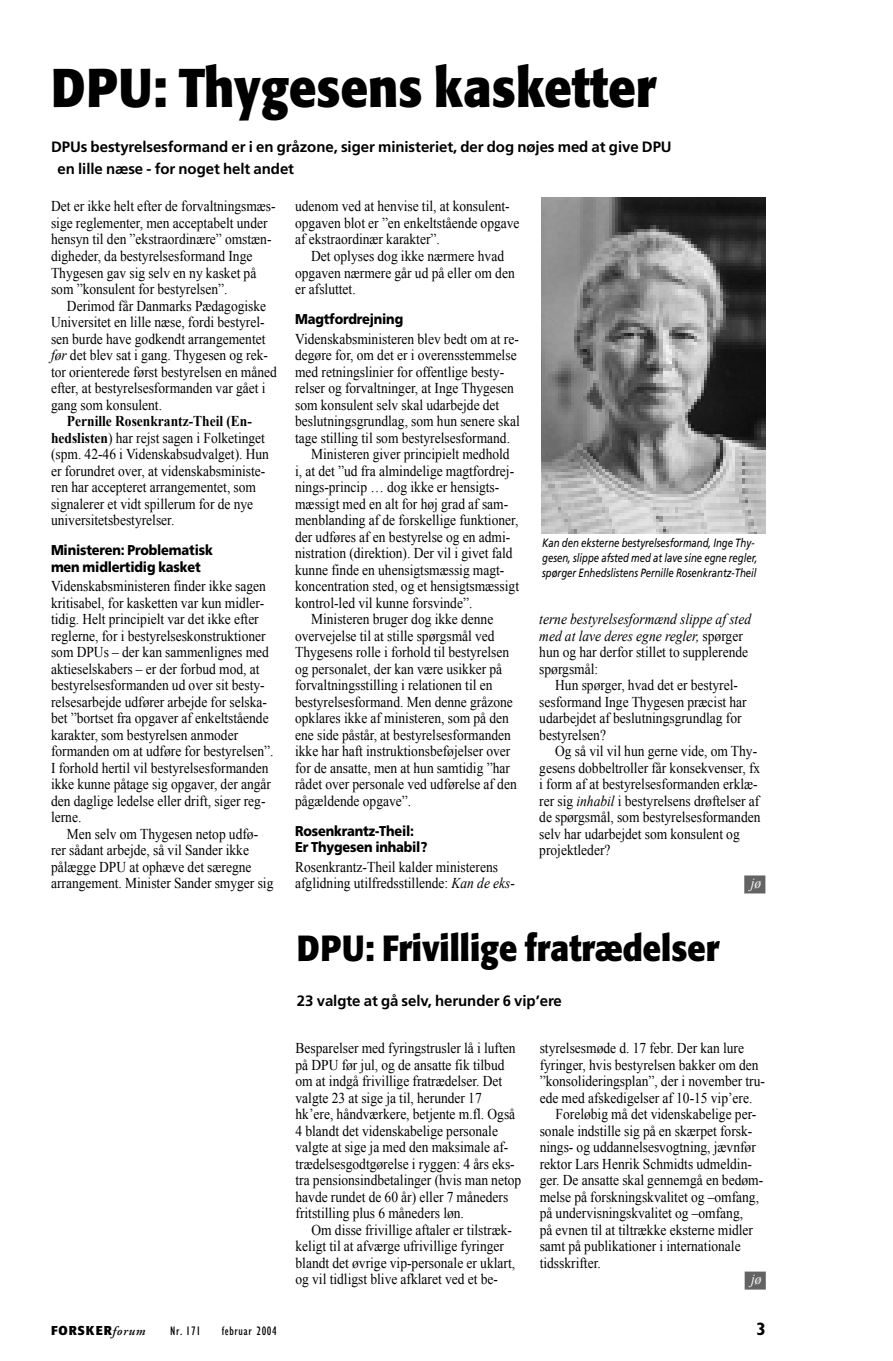
<style>
.page{position:relative;width:893px;height:1361px;background:#fff}
.page>*{position:absolute;margin:0;border:0;box-sizing:border-box;transform-origin:0 0}
.t1{font:700 54px "Formata";color:#000;scale:.9 1}
.t2{font:700 36px "Formata";color:#000;scale:.9 1}
.t3{font:700 condensed 18px "Gill Sans";color:#000}
.t4{font:15px/16.5px "Times New Roman";color:#000;scale:.9 1}
.t5{font:700 15px/22.5px "Frutiger";letter-spacing:-.005em;color:#000}
.t6{font:italic 15px/16.5px "Times New Roman";color:#000;scale:.9 1}
.t7{font:italic 15px "Times New Roman";color:#fff;scale:.9 1}
.t8{font:900 14.25px/16.5px "Frutiger";letter-spacing:-.015em;color:#000;scale:.9 1}
.t9{font:condensed 12.75px "Gill Sans";letter-spacing:.05em;color:#000}
.t10{font:700 12.75px "Formata";letter-spacing:.07em;color:#000}
.t11{font:italic 12px/15px "Frutiger";color:#000;scale:.8 1}
.s1{font-style:italic}
.s2{font-weight:700}
.s3{font-style:normal}
.s4{font-family:"Adobe Garamond Pro";font-weight:600;font-style:italic}
</style>
<div class="page">
<div style="left:744px;top:875px;width:21px;height:18px;background:#636363"></div>
<div style="left:745px;top:1271px;width:21px;height:18px;background:#636363"></div>
<img style="left:542px;top:198px;width:223px;height:335px">
<h1 class="t1" style="left:51px;top:54px;width:674px">DPU: Thygesens kasketter</h1>
<p class="t5" style="left:58px;top:135px;width:616px;text-indent:-7px">DPUs bestyrelsesformand er i en gråzone, siger ministeriet, der dog nøjes med at give DPU en lille næse - for noget helt andet</p>
<p class="t4" style="left:51px;top:198px;width:251px">Det er ikke helt efter de forvaltningsmæs&shy;sige reglementer, men acceptabelt under hensyn til den ”ekstraordinære” omstæn&shy;digheder, da bestyrelsesformand Inge Thygesen gav sig selv en ny kasket på som ”konsulent for bestyrelsen”.</p>
<p class="t4" style="left:51px;top:297px;width:253px;text-indent:16px">Derimod får Danmarks Pædagogiske Universitet en lille næse, fordi bestyrel&shy;sen burde have godkendt arrangementet <span class="s1">før</span> det blev sat i gang. Thygesen og rek&shy;tor orienterede først bestyrelsen en måned efter, at bestyrelsesformanden var gået i gang som konsulent.</p>
<p class="t4" style="left:51px;top:412px;width:244px;text-indent:16px"><span class="s2">Pernille Rosenkrantz-Theil (En&shy;hedslisten</span>) har rejst sagen i Folketinget (spm. 42-46 i Videnskabsudvalget). Hun er forundret over, at videnskabsministe&shy;ren har accepteret arrangementet, som signalerer et vidt spillerum for de nye universitetsbestyrelser.</p>
<p class="t8" style="left:51px;top:541px;width:181px">Ministeren: Problematisk men midlertidig kasket</p>
<p class="t4" style="left:51px;top:577px;width:249px">Videnskabsministeren finder ikke sagen kritisabel, for kasketten var kun midler&shy;tidig. Helt principielt var det ikke efter reglerne, for i bestyrelseskonstruktioner som DPUs – der kan sammenlignes med aktieselskabers – er der forbud mod, at bestyrelsesformanden ud over sit besty&shy;relsesarbejde udfører arbejde for selska&shy;bet ”bortset fra opgaver af enkeltstående karakter, som bestyrelsen anmoder formanden om at udføre for bestyrelsen”.<br>I forhold hertil vil bestyrelsesformanden ikke kunne påtage sig opgaver, der angår den daglige ledelse eller drift, siger reg&shy;lerne.</p>
<p class="t4" style="left:51px;top:825px;width:249px;text-indent:16px">Men selv om Thygesen netop udfø&shy;rer sådant arbejde, så vil Sander ikke pålægge DPU at ophæve det særegne arrangement. Minister Sander smyger sig</p>
<p class="t4" style="left:295px;top:198px;width:251px">udenom ved at henvise til, at konsulent&shy;opgaven blot er ”en enkeltstående opgave af ekstraordinær karakter”.</p>
<p class="t4" style="left:295px;top:247px;width:245px;text-indent:16px">Det oplyses dog ikke nærmere hvad opgaven nærmere går ud på eller om den er afsluttet.</p>
<p class="t8" style="left:295px;top:310px;width:122px">Magtfordrejning</p>
<p class="t4" style="left:295px;top:330px;width:250px">Videnskabsministeren blev bedt om at re-</p>
<p class="t4" style="left:295px;top:346px;width:248px">degøre for, om det er i overensstemmelse</p>
<p class="t4" style="left:295px;top:363px;width:234px">med retningslinier for offentlige besty-</p>
<p class="t4" style="left:295px;top:379px;width:245px">relser og forvaltninger, at Inge Thygesen</p>
<p class="t4" style="left:295px;top:396px;width:228px">som konsulent selv skal udarbejde det</p>
<p class="t4" style="left:295px;top:412px;width:251px">beslutningsgrundlag, som hun senere skal</p>
<p class="t4" style="left:295px;top:429px;width:240px">tage stilling til som bestyrelsesformand.</p>
<p class="t4" style="left:311px;top:445px;width:222px">Ministeren giver principielt medhold</p>
<p class="t4" style="left:295px;top:462px;width:245px">i, at det ”ud fra almindelige magtfordrej-</p>
<p class="t4" style="left:295px;top:478px;width:228px">nings-princip … dog ikke er hensigts-</p>
<p class="t4" style="left:295px;top:495px;width:238px">mæssigt med en alt for høj grad af sam-</p>
<p class="t4" style="left:295px;top:511px;width:250px">menblanding af de forskellige funktioner,</p>
<p class="t4" style="left:295px;top:528px;width:241px">der udføres af en bestyrelse og en admi-</p>
<p class="t4" style="left:295px;top:544px;width:243px">nistration (direktion). Der vil i givet fald</p>
<p class="t4" style="left:295px;top:561px;width:234px">kunne finde en uhensigtsmæssig magt-</p>
<p class="t4" style="left:295px;top:577px;width:250px">koncentration sted, og et hensigtsmæssigt</p>
<p class="t4" style="left:295px;top:594px;width:198px">kontrol-led vil kunne forsvinde”.</p>
<p class="t4" style="left:311px;top:610px;width:204px">Ministeren bruger dog ikke denne</p>
<p class="t4" style="left:295px;top:627px;width:223px">overvejelse til at stille spørgsmål ved</p>
<p class="t4" style="left:295px;top:643px;width:239px">Thygesens rolle i forhold til bestyrelsen</p>
<p class="t4" style="left:295px;top:660px;width:232px">og personalet, der kan være usikker på</p>
<p class="t4" style="left:295px;top:676px;width:221px">forvaltningsstilling i relationen til en</p>
<p class="t4" style="left:295px;top:693px;width:243px">bestyrelsesformand. Men denne gråzone</p>
<p class="t4" style="left:295px;top:709px;width:239px">opklares ikke af ministeren, som på den</p>
<p class="t4" style="left:295px;top:726px;width:241px">ene side påstår, at bestyrelsesformanden</p>
<p class="t4" style="left:295px;top:742px;width:241px">ikke har haft instruktionsbeføjelser over</p>
<p class="t4" style="left:295px;top:759px;width:240px">for de ansatte, men at hun samtidig ”har</p>
<p class="t4" style="left:295px;top:775px;width:248px">rådet over personale ved udførelse af den</p>
<p class="t4" style="left:295px;top:792px;width:130px">pågældende opgave”.</p>
<p class="t8" style="left:295px;top:822px;width:149px">Rosenkrantz-Theil:<br>Er Thygesen inhabil?</p>
<p class="t4" style="left:295px;top:858px;width:246px">Rosenkrantz-Theil kalder ministerens afglidning utilfredsstillende: <span class="s1">Kan de eks-</span></p>
<p class="t11" style="left:542px;top:535px;width:270px">Kan den eksterne bestyrelsesformand, Inge Thy&shy;gesen, slippe afsted med at lave sine egne regler, spørger Enhedslistens Pernille Rosenkrantz-Theil</p>
<p class="t6" style="left:539px;top:610px;width:237px">terne bestyrelsesformænd slippe af sted med at lave deres egne regler, <span class="s3">spørger hun og har derfor stillet to supplerende spørgsmål:</span></p>
<p class="t4" style="left:539px;top:676px;width:232px;text-indent:16px">Hun spørger, hvad det er bestyrel&shy;sesformand Inge Thygesen præcist har udarbejdet af beslutningsgrundlag for bestyrelsen?</p>
<p class="t4" style="left:539px;top:742px;width:247px;text-indent:16px">Og så vil vil hun gerne vide, om Thy&shy;gesens dobbeltroller får konsekvenser, fx i form af at bestyrelsesformanden erklæ&shy;rer sig <span class="s1">inhabil</span> i bestyrelsens drøftelser af de spørgsmål, som bestyrelsesformanden selv har udarbejdet som konsulent og projektleder?</p>
<p class="t7" style="left:751px;top:874px;width:13px">jø</p>
<h2 class="t2" style="left:297px;top:926px;width:471px">DPU: Frivillige fratrædelser</h2>
<p class="t5" style="left:297px;top:990px;width:266px">23 valgte at gå selv, herunder 6 vip’ere</p>
<p class="t4" style="left:296px;top:1039px;width:252px">Besparelser med fyringstrusler lå i luften på DPU før jul, og de ansatte fik tilbud om at indgå frivillige fratrædelser. Det valgte 23 at sige ja til, herunder 17 hk’ere, håndværkere, betjente m.fl. Også 4 blandt det videnskabelige personale valgte at sige ja med den maksimale af&shy;trædelsesgodtgørelse i ryggen: 4 års eks&shy;tra pensionsindbetalinger (hvis man netop havde rundet de 60 år) eller 7 måneders fritstilling plus 6 måneders løn.</p>
<p class="t4" style="left:296px;top:1221px;width:245px;text-indent:16px">Om disse frivillige aftaler er tilstræk&shy;keligt til at afværge ufrivillige fyringer blandt det øvrige vip-personale er uklart, og vil tidligst blive afklaret ved et be-</p>
<p class="t4" style="left:540px;top:1039px;width:229px">styrelsesmøde d. 17 febr. Der kan lure</p>
<p class="t4" style="left:540px;top:1056px;width:245px">fyringer, hvis bestyrelsen bakker om den</p>
<p class="t4" style="left:540px;top:1072px;width:252px">”konsolideringsplan”, der i november tru-</p>
<p class="t4" style="left:540px;top:1089px;width:238px">ede med afskedigelser af 10-15 vip’ere.</p>
<p class="t4" style="left:556px;top:1105px;width:225px">Foreløbig må det videnskabelige per-</p>
<p class="t4" style="left:540px;top:1122px;width:238px">sonale indstille sig på en skærpet forsk-</p>
<p class="t4" style="left:540px;top:1138px;width:242px">nings- og uddannelsesvogtning, jævnfør</p>
<p class="t4" style="left:540px;top:1155px;width:237px">rektor Lars Henrik Schmidts udmeldin-</p>
<p class="t4" style="left:540px;top:1171px;width:250px">ger. De ansatte skal gennemgå en bedøm-</p>
<p class="t4" style="left:540px;top:1188px;width:245px">melse på forskningskvalitet og –omfang,</p>
<p class="t4" style="left:540px;top:1204px;width:228px">på undervisningskvalitet og –omfang,</p>
<p class="t4" style="left:540px;top:1221px;width:239px">på evnen til at tiltrække eksterne midler</p>
<p class="t4" style="left:540px;top:1237px;width:225px">samt på publikationer i internationale</p>
<p class="t4" style="left:540px;top:1254px;width:69px">tidsskrifter.</p>
<p class="t7" style="left:751px;top:1270px;width:13px">jø</p>
<p class="t10" style="left:51px;top:1322px;width:96px">FORSKER<span class="s4">forum</span></p>
<p class="t9" style="left:170px;top:1324px;width:32px">Nr. 171</p>
<p class="t9" style="left:222px;top:1324px;width:57px">februar 2004</p>
<p class="t3" style="left:756px;top:1318px;width:11px">3</p>
</div>
